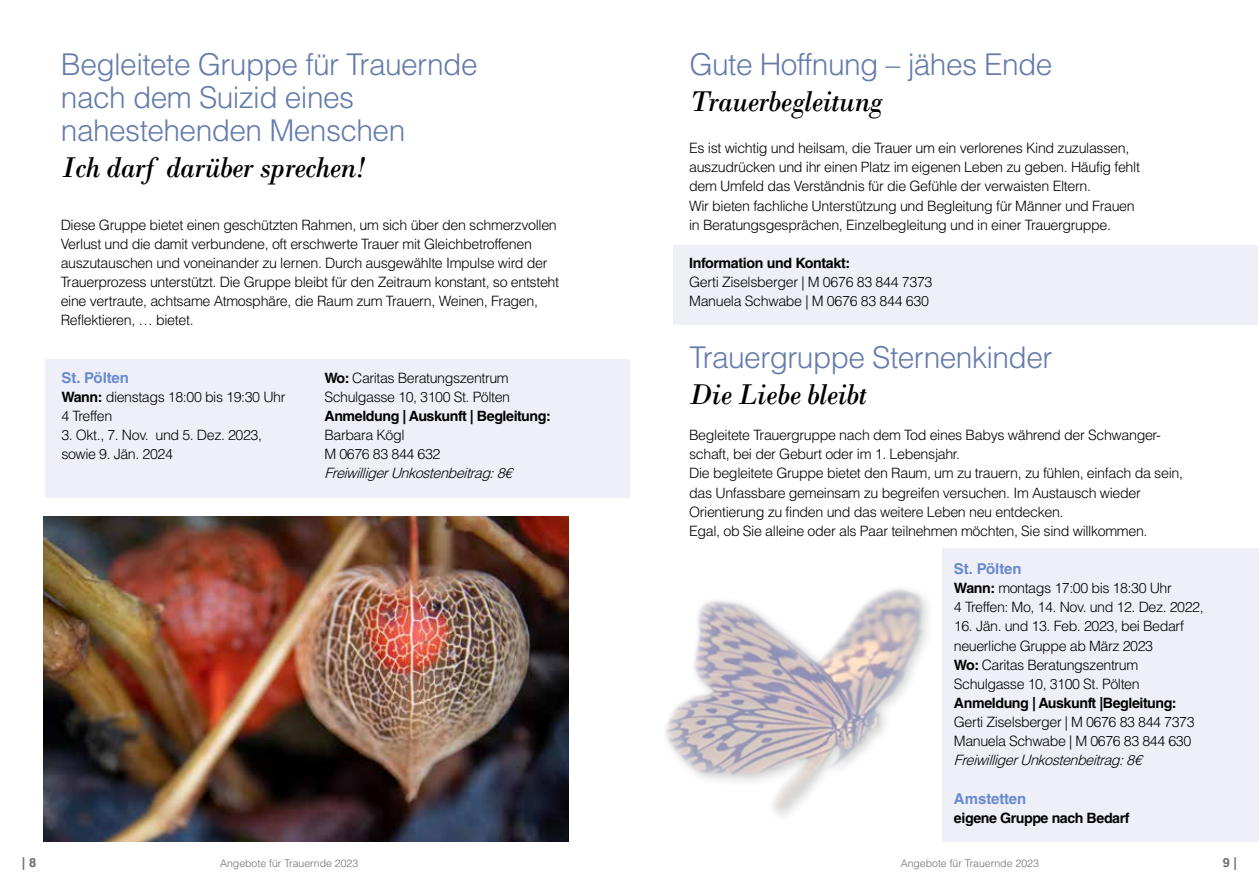
<style>
.page{position:relative;width:1259px;height:893px;background:#fff}
.page>*{position:absolute;margin:0;border:0;box-sizing:border-box;transform-origin:0 0}
.t1{font:300 30px/33px "Helvetica LT Std";letter-spacing:-.02em;color:#647bac}
.t2{font:italic 30px "Bodoni";letter-spacing:-.02em;color:#000}
.t3{font:700 15px "Helvetica LT Std";color:#6889d0}
.t4{font:300 14.25px/19.2px "Helvetica LT Std";letter-spacing:-.025em;color:#010202}
.t5{font:700 14.25px "Helvetica LT Std";letter-spacing:-.03em;color:#010202}
.t6{font:italic 300 14.25px "Helvetica LT Std";color:#010202}
.t7{font:700 12.75px "Helvetica LT Std";color:#706f6f}
.t8{font:300 10.5px "Helvetica LT Std";color:#706f6f}
.s1{font-weight:700}
</style>
<div class="page">
<div style="left:942px;top:549px;width:317px;height:293px;background:#eff0f7"></div>
<div style="left:45px;top:359px;width:584px;height:138px;background:#eff0f7"></div>
<img style="left:43px;top:517px;width:525px;height:325px">
<div style="left:673px;top:246px;width:585px;height:79px;background:#eff0f7"></div>
<img style="left:665px;top:588px;width:263px;height:228px">
<h1 class="t1" style="left:61px;top:48px;width:418px">Begleitete Gruppe für Trauernde nach dem Suizid eines nahestehenden Menschen</h1>
<h1 class="t2" style="left:61px;top:150px;width:306px">Ich darf darüber sprechen!</h1>
<p class="t4" style="left:61px;top:215px;width:500px">Diese Gruppe bietet einen geschützten Rahmen, um sich über den schmerzvollen Verlust und die damit verbundene, oft erschwerte Trauer mit Gleichbetroffenen auszutauschen und voneinander zu lernen. Durch ausgewählte Impulse wird der Trauerprozess unterstützt. Die Gruppe bleibt für den Zeitraum konstant, so entsteht eine vertraute, achtsame Atmosphäre, die Raum zum Trauern, Weinen, Fragen, Reflektieren, … bietet.</p>
<p class="t3" style="left:61px;top:368px;width:69px">St. Pölten</p>
<p class="t4" style="left:61px;top:387px;width:226px"><span class="s1">Wann:</span> dienstags 18:00 bis 19:30 Uhr<br>4 Treffen</p>
<p class="t4" style="left:61px;top:425px;width:202px">3. Okt., 7. Nov. und 5. Dez. 2023, sowie 9. Jän. 2024</p>
<p class="t4" style="left:324px;top:368px;width:187px"><span class="s1">Wo:</span> Caritas Beratungszentrum<br>Schulgasse 10, 3100 St. Pölten</p>
<p class="t5" style="left:324px;top:407px;width:228px">Anmeldung | Auskunft | Begleitung:</p>
<p class="t4" style="left:324px;top:425px;width:117px">Barbara Kögl<br>M 0676 83 844 632</p>
<p class="t6" style="left:324px;top:464px;width:194px">FreiwilligerUnkostenbeitrag:8€</p>
<h1 class="t1" style="left:689px;top:48px;width:364px">Gute Hoffnung – jähes Ende</h1>
<h1 class="t2" style="left:689px;top:84px;width:195px">Trauerbegleitung</h1>
<p class="t4" style="left:689px;top:138px;width:452px">Es ist wichtig und heilsam, die Trauer um ein verlorenes Kind zuzulassen, auszudrücken und ihr einen Platz im eigenen Leben zu geben. Häufig fehlt dem Umfeld das Verständnis für die Gefühle der verwaisten Eltern.<br>Wir bieten fachliche Unterstützung und Begleitung für Männer und Frauen in Beratungsgesprächen, Einzelbegleitung und in einer Trauergruppe.</p>
<p class="t5" style="left:689px;top:254px;width:163px">Information und Kontakt:</p>
<p class="t4" style="left:689px;top:272px;width:245px">Gerti Ziselsberger | M 0676 83 844 7373<br>Manuela Schwabe | M 0676 83 844 630</p>
<h1 class="t1" style="left:689px;top:341px;width:364px">Trauergruppe Sternenkinder</h1>
<h1 class="t2" style="left:689px;top:377px;width:179px">Die Liebe bleibt</h1>
<p class="t4" style="left:689px;top:425px;width:495px">Begleitete Trauergruppe nach dem Tod eines Babys während der Schwanger&shy;schaft, bei der Geburt oder im 1. Lebensjahr.<br>Die begleitete Gruppe bietet den Raum, um zu trauern, zu fühlen, einfach da sein, das Unfassbare gemeinsam zu begreifen versuchen. Im Austausch wieder Orientierung zu finden und das weitere Leben neu entdecken.<br>Egal, ob Sie alleine oder als Paar teilnehmen möchten, Sie sind willkommen.</p>
<p class="t3" style="left:954px;top:560px;width:69px">St. Pölten</p>
<p class="t4" style="left:954px;top:578px;width:251px"><span class="s1">Wann:</span> montags 17:00 bis 18:30 Uhr<br>4 Treffen: Mo, 14. Nov. und 12. Dez. 2022,</p>
<p class="t4" style="left:954px;top:617px;width:231px">16. Jän. und 13. Feb. 2023, bei Bedarf neuerliche Gruppe ab März 2023<br><span class="s1">Wo:</span> Caritas Beratungszentrum<br>Schulgasse 10, 3100 St. Pölten</p>
<p class="t5" style="left:954px;top:694px;width:224px">Anmeldung | Auskunft |Begleitung:</p>
<p class="t4" style="left:954px;top:712px;width:242px">Gerti Ziselsberger | M 0676 83 844 7373<br>Manuela Schwabe | M 0676 83 844 630</p>
<p class="t6" style="left:954px;top:751px;width:194px">FreiwilligerUnkostenbeitrag:8€</p>
<p class="t3" style="left:954px;top:789px;width:74px">Amstetten</p>
<p class="t5" style="left:954px;top:809px;width:177px">eigene Gruppe nach Bedarf</p>
<p class="t7" style="left:22px;top:855px;width:16px">| 8</p>
<p class="t8" style="left:220px;top:856px;width:140px">Angebote für Trauernde 2023</p>
<p class="t8" style="left:900px;top:856px;width:140px">Angebote für Trauernde 2023</p>
<p class="t7" style="left:1222px;top:855px;width:16px">9 |</p>
</div>
